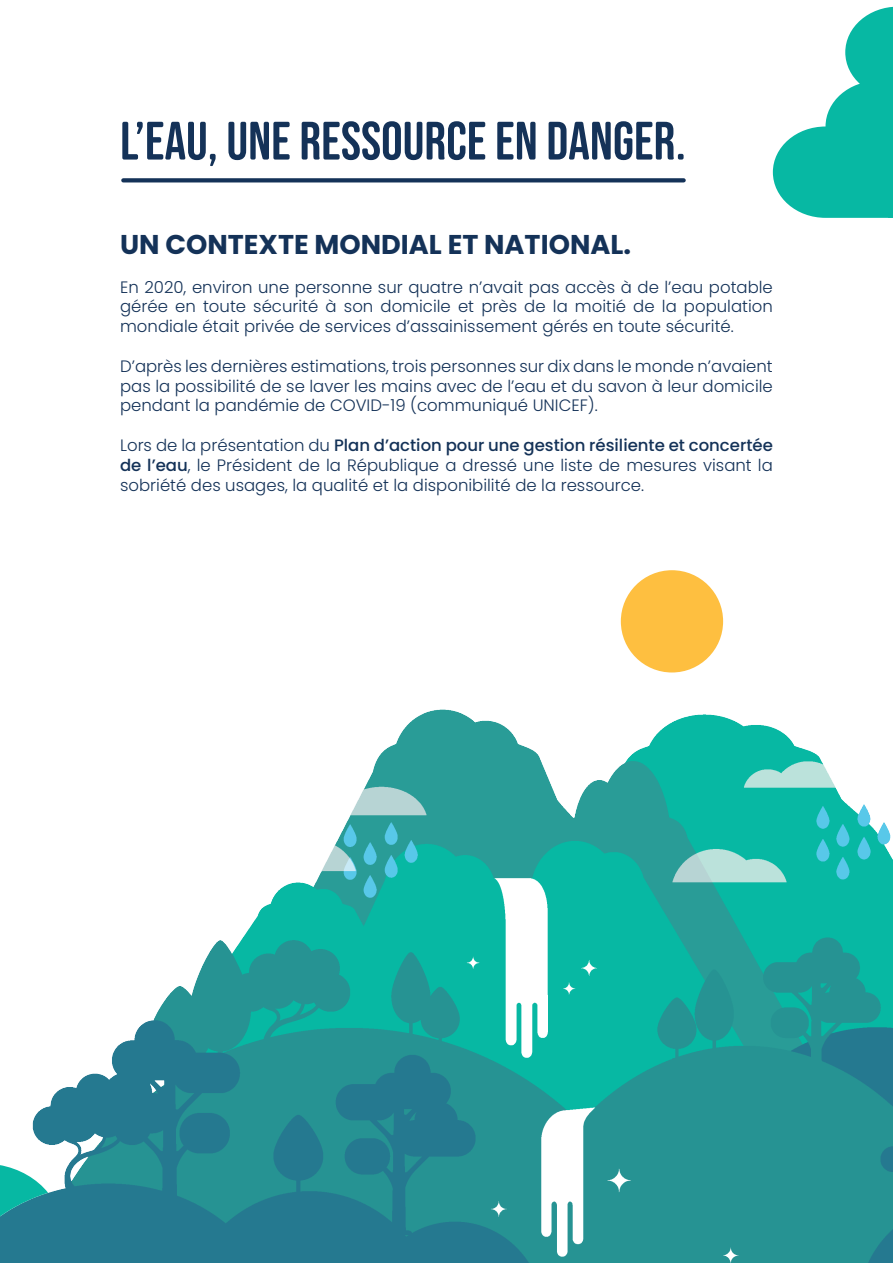
<style>
.page{position:relative;width:893px;height:1263px;background:#fff}
.page>*{position:absolute;margin:0;border:0;box-sizing:border-box;transform-origin:0 0}
.t1{font:54px "Bebas Neue Semi Rounded";color:#143258}
.t2{font:700 27.15px "Poppins";color:#143258}
.t3{font:300 16.5px/19.8px "Poppins";color:#143258;text-align:justify}
.s1{font-weight:500}
</style>
<div class="page">
<svg style="left:773px;top:6px;width:120px;height:212px"></svg>
<svg style="left:123px;top:178px;width:561px;height:4px;background:#213d61"></svg>
<img style="left:0;top:644px;width:893px;height:619px">
<div style="left:621px;top:570px;width:102px;height:102px;background:#febf40;border-radius:50%"></div>
<h1 class="t1" style="left:120px;top:110px;width:567px">L’EAU, UNE RESSOURCE EN DANGER.</h1>
<h2 class="t2" style="left:120px;top:229px;width:512px">UN CONTEXTE MONDIAL ET NATIONAL.</h2>
<p class="t3" style="left:120px;top:277px;width:654px">En 2020, environ une personne sur quatre n’avait pas accès à de l’eau potable gérée en toute sécurité à son domicile et près de la moitié de la population mondiale était privée de services d’assainissement gérés en toute sécurité.</p>
<p class="t3" style="left:120px;top:356px;width:654px">D’après les dernières estimations, trois personnes sur dix dans le monde n’avaient pas la possibilité de se laver les mains avec de l’eau et du savon à leur domicile pendant la pandémie de COVID-19 (communiqué UNICEF).</p>
<p class="t3" style="left:120px;top:435px;width:654px">Lors de la présentation du <span class="s1">Plan d’action pour une gestion résiliente et concertée de l’eau</span>, le Président de la République a dressé une liste de mesures visant la sobriété des usages, la qualité et la disponibilité de la ressource.</p>
</div>
